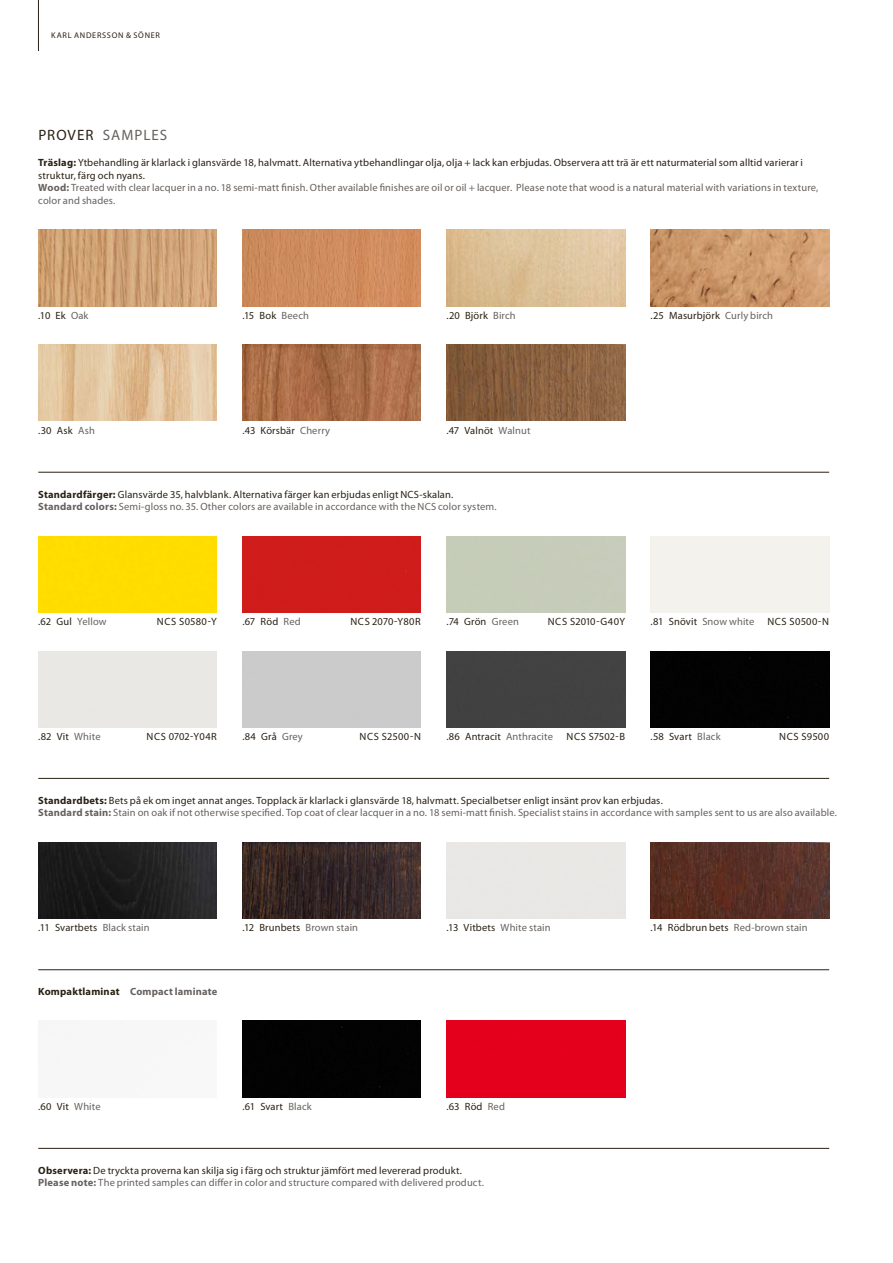
<style>
.page{position:relative;width:893px;height:1263px;background:#fff}
.page>*{position:absolute;margin:0;border:0;box-sizing:border-box;transform-origin:0 0}
.t1{font:15px "Myriad Pro";letter-spacing:.075em;color:#66615e}
.t2{font:10.5px/12.8px "Myriad Pro";letter-spacing:.015em;color:#2a2114}
.t3{font:10.5px/12.8px "Myriad Pro";letter-spacing:.015em;color:#66615e}
.t4{font:10.5px "Myriad Pro";letter-spacing:.035em;color:#2a2114}
.t5{font:700 10.5px "Myriad Pro";letter-spacing:.015em;color:#66615e}
.t6{font:8.25px "Myriad Pro";letter-spacing:.09em;color:#2a2114}
.s1{color:#2a2114}
.s2{font-weight:700}
.s3{font-weight:700;color:#66615e}
.s4{color:#66615e}
.s5{font-weight:700;color:#2a2114}
</style>
<div class="page">
<hr style="left:38px;top:0;width:1px;height:51px;background:#2a2114">
<hr style="left:38px;top:778px;width:791px;height:1px;background:#2a2114">
<div style="left:446px;top:1020px;width:179px;height:77px;background:#e4001d"></div>
<div style="left:242px;top:1020px;width:179px;height:77px;background:#030303"></div>
<hr style="left:38px;top:969px;width:791px;height:1px;background:#2a2114">
<div style="left:38px;top:536px;width:179px;height:77px;background:#fd0"></div>
<div style="left:242px;top:536px;width:179px;height:77px;background:#cf1c1b"></div>
<div style="left:446px;top:651px;width:179px;height:76px;background:#424242"></div>
<div style="left:651px;top:651px;width:178px;height:76px;background:#030303"></div>
<hr style="left:38px;top:472px;width:791px;height:1px;background:#2a2114">
<hr style="left:38px;top:1148px;width:791px;height:1px;background:#2a2114">
<img style="left:38px;top:842px;width:179px;height:76px">
<img style="left:242px;top:842px;width:179px;height:76px">
<img style="left:651px;top:842px;width:178px;height:76px">
<img style="left:38px;top:230px;width:179px;height:76px">
<img style="left:38px;top:344px;width:179px;height:77px">
<img style="left:242px;top:230px;width:179px;height:76px">
<img style="left:242px;top:344px;width:179px;height:77px">
<img style="left:446px;top:230px;width:179px;height:76px">
<img style="left:446px;top:344px;width:179px;height:77px">
<img style="left:651px;top:230px;width:178px;height:76px">
<p class="t6" style="left:51px;top:30px;width:110px">karl andersson &amp; söner</p>
<h1 class="t1" style="left:38px;top:126px;width:130px"><span class="s1">prover</span> samples</h1>
<p class="t2" style="left:38px;top:156px;width:782px"><span class="s2">Träslag:</span> Ytbehandling är klarlack i glansvärde 18, halvmatt. Alternativa ytbehandlingar olja, olja + lack kan erbjudas. Observera att trä är ett naturmaterial som alltid varierar i struktur, färg och nyans.<br><span class="s3">Wood:</span> <span class="s4">Treated with clear lacquer in a no. 18 semi-matt finish. Other available finishes are oil or oil + lacquer. Please note that wood is a natural material with variations in texture, color and shades.</span></p>
<p class="t2" style="left:38px;top:309px;width:52px">.10 Ek <span class="s4">Oak</span></p>
<p class="t2" style="left:242px;top:309px;width:68px">.15 Bok <span class="s4">Beech</span></p>
<p class="t2" style="left:446px;top:309px;width:71px">.20 Björk <span class="s4">Birch</span></p>
<p class="t2" style="left:651px;top:309px;width:124px">.25 Masurbjörk <span class="s4">Curly birch</span></p>
<p class="t2" style="left:38px;top:424px;width:58px">.30 Ask <span class="s4">Ash</span></p>
<p class="t2" style="left:242px;top:424px;width:89px">.43 Körsbär <span class="s4">Cherry</span></p>
<p class="t2" style="left:446px;top:424px;width:86px">.47 Valnöt <span class="s4">Walnut</span></p>
<p class="t3" style="left:38px;top:487px;width:460px"><span class="s5">Standardfärger:</span> <span class="s1">Glansvärde 35, halvblank. Alternativa färger kan erbjudas enligt NCS-skalan.<br></span><span class="s2">Standard colors:</span> Semi-gloss no. 35. Other colors are available in accordance with the NCS color system.</p>
<p class="t2" style="left:38px;top:615px;width:70px">.62 Gul <span class="s4">Yellow</span></p>
<p class="t2" style="left:157px;top:615px;width:61px">NCS S0580-Y</p>
<p class="t4" style="left:350px;top:615px;width:71px">N CS 2070-Y80R</p>
<p class="t4" style="left:548px;top:615px;width:79px">NCS S2010-G40Y</p>
<p class="t2" style="left:242px;top:615px;width:60px">.67 Röd <span class="s4">Red</span></p>
<p class="t2" style="left:446px;top:615px;width:74px">.74 Grön <span class="s4">Green</span></p>
<p class="t2" style="left:651px;top:615px;width:105px">.81 Snövit <span class="s4">Snow white</span></p>
<p class="t2" style="left:767px;top:615px;width:62px">NCS S0500-N</p>
<p class="t2" style="left:242px;top:730px;width:62px">.84 Grå <span class="s4">Grey</span></p>
<p class="t2" style="left:38px;top:730px;width:64px">.82 Vit <span class="s4">White</span></p>
<p class="t4" style="left:147px;top:730px;width:71px">N CS 0702-Y04R</p>
<p class="t2" style="left:360px;top:730px;width:61px">NCS S2500-N</p>
<p class="t2" style="left:566px;top:730px;width:60px">NCS S7502-B</p>
<p class="t2" style="left:779px;top:730px;width:51px">NCS S9500</p>
<p class="t2" style="left:446px;top:730px;width:108px">.86 Antracit <span class="s4">Anthracite</span></p>
<p class="t2" style="left:651px;top:730px;width:72px">.58 Svart <span class="s4">Black</span></p>
<p class="t3" style="left:38px;top:794px;width:800px"><span class="s5">Standardbets:</span> <span class="s1">Bets på ek om inget annat anges. Topplack är klarlack i glansvärde 18, halvmatt. Specialbetser enligt insänt prov kan erbjudas.<br></span><span class="s2">Standard stain:</span> Stain on oak if not otherwise specified. Top coat of clear lacquer in a no. 18 semi-matt finish. Specialist stains in accordance with samples sent to us are also available.</p>
<p class="t2" style="left:38px;top:921px;width:113px">.11 Svartbets <span class="s4">Black stain</span></p>
<p class="t2" style="left:242px;top:921px;width:117px">.12 Brunbets <span class="s4">Brown stain</span></p>
<p class="t2" style="left:446px;top:921px;width:106px">.13 Vitbets <span class="s4">White stain</span></p>
<p class="t2" style="left:651px;top:921px;width:159px">.14 Rödbrun bets <span class="s4">Red-brown stain</span></p>
<p class="t5" style="left:38px;top:985px;width:181px"><span class="s1">Kompaktlaminat</span> Compact laminate</p>
<p class="t2" style="left:38px;top:1100px;width:64px">.60 Vit <span class="s4">White</span></p>
<p class="t2" style="left:242px;top:1100px;width:71px">.61 Svart <span class="s4">Black</span></p>
<p class="t2" style="left:446px;top:1100px;width:60px">.63 Röd <span class="s4">Red</span></p>
<p class="t3" style="left:38px;top:1163px;width:447px"><span class="s5">Observera:</span> <span class="s1">De tryckta proverna kan skilja sig i färg och struktur jämfört med levererad produkt.<br></span><span class="s2">Please note:</span> The printed samples can differ in color and structure compared with delivered product.</p>
</div>
